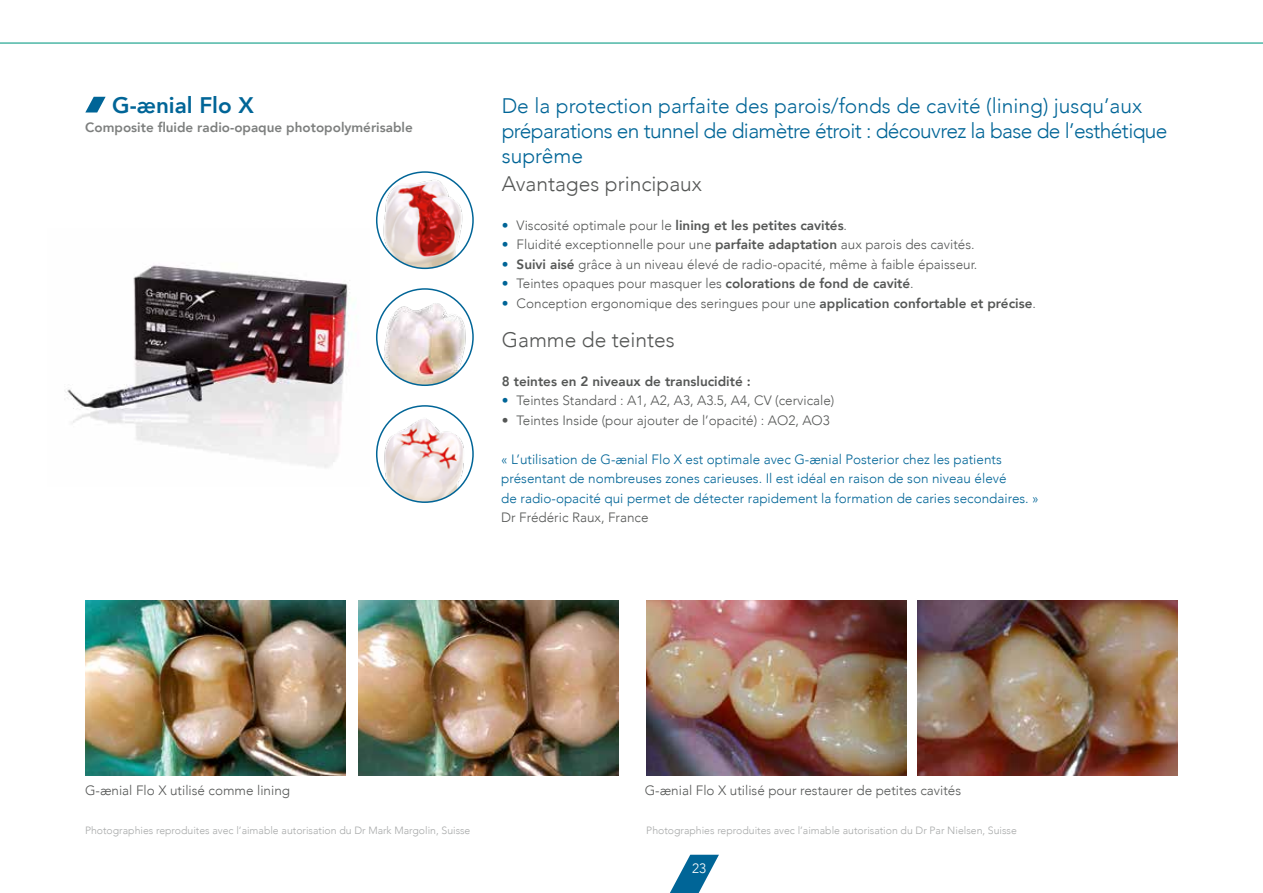
<style>
.page{position:relative;width:1263px;height:893px;background:#fff}
.page>*{position:absolute;margin:0;border:0;box-sizing:border-box;transform-origin:0 0}
.t1{font:800 22.5px "Avenir";color:#006597}
.t2{font:300 21px/25.2px "Avenir";letter-spacing:-.025em;color:#006597}
.t3{font:300 21px "Avenir";color:#555756}
.t4{font:300 13.5px "Avenir";color:#555756}
.t5{font:300 13.5px/19.5px "Avenir";color:#006597}
.t6{font:800 13.5px "Avenir";color:#555756}
.t7{font:800 13.5px "Avenir";color:#7d7f7e}
.t8{font:300 13.5px "Avenir";color:#fff}
.t9{font:300 10.5px "Avenir";color:#a7a9a9}
.s1{color:#006597}
.s2{font-weight:300}
.s3{font-weight:800;color:#006597}
.s4{font-weight:800}
</style>
<div class="page">
<svg style="left:670px;top:855px;width:49px;height:38px"></svg>
<img style="left:85px;top:600px;width:260px;height:176px">
<img style="left:64px;top:265px;width:291px;height:203px">
<img style="left:358px;top:600px;width:260px;height:176px">
<img style="left:646px;top:600px;width:260px;height:176px">
<img style="left:918px;top:600px;width:260px;height:176px">
<img style="left:382px;top:406px;width:86px;height:96px">
<div style="left:376px;top:405px;width:98px;height:98px;border:2px solid #006597;border-radius:50%"></div>
<img style="left:382px;top:172px;width:86px;height:96px">
<div style="left:376px;top:171px;width:98px;height:98px;border:2px solid #006597;border-radius:50%"></div>
<img style="left:382px;top:289px;width:86px;height:96px">
<div style="left:376px;top:288px;width:98px;height:98px;border:2px solid #006597;border-radius:50%"></div>
<svg style="left:85px;top:97px;width:21px;height:16px"></svg>
<svg style="left:0;top:42px;width:1263px;height:2px"></svg>
<h1 class="t1" style="left:112px;top:87px;width:143px">G-ænial Flo X</h1>
<p class="t7" style="left:85px;top:117px;width:329px">Composite fluide radio-opaque photopolymérisable</p>
<h2 class="t2" style="left:502px;top:93px;width:667px">De la protection parfaite des parois/fonds de cavité (lining) jusqu’aux préparations en tunnel de diamètre étroit : découvrez la base de l’esthétique suprême</h2>
<h2 class="t3" style="left:502px;top:171px;width:202px">Avantages principaux</h2>
<p class="t6" style="left:502px;top:214px;width:347px"><span class="s1">•</span> <span class="s2">Viscosité optimale pour le</span> lining et les petites cavités<span class="s2">.</span></p>
<p class="t4" style="left:502px;top:236px;width:474px"><span class="s3">•</span> Fluidité exceptionnelle pour une <span class="s4">parfaite adaptation</span> aux parois des cavités.</p>
<p class="t4" style="left:502px;top:256px;width:477px"><span class="s3">•</span> <span class="s4">Suivi aisé</span> grâce à un niveau élevé de radio-opacité, même à faible épaisseur.</p>
<p class="t4" style="left:502px;top:275px;width:414px"><span class="s3">•</span> Teintes opaques pour masquer les <span class="s4">colorations de fond de cavité</span>.</p>
<p class="t4" style="left:502px;top:295px;width:536px"><span class="s3">•</span> Conception ergonomique des seringues pour une <span class="s4">application confortable et précise</span>.</p>
<h2 class="t3" style="left:502px;top:327px;width:175px">Gamme de teintes</h2>
<p class="t6" style="left:502px;top:370px;width:251px">8 teintes en 2 niveaux de translucidité :</p>
<p class="t4" style="left:502px;top:392px;width:334px"><span class="s3">•</span> Teintes Standard : A1, A2, A3, A3.5, A4, CV (cervicale)</p>
<p class="t4" style="left:502px;top:412px;width:330px">• Teintes Inside (pour ajouter de l’opacité) : AO2, AO3</p>
<p class="t5" style="left:501px;top:449px;width:539px">« L’utilisation de G-ænial Flo X est optimale avec G-ænial Posterior chez les patients présentant de nombreuses zones carieuses. Il est idéal en raison de son niveau élevé<br>de radio-opacité qui permet de détecter rapidement la formation de caries secondaires. »</p>
<p class="t4" style="left:501px;top:509px;width:149px">Dr Frédéric Raux, France</p>
<p class="t4" style="left:85px;top:782px;width:207px">G-ænial Flo X utilisé comme lining</p>
<p class="t4" style="left:645px;top:782px;width:318px">G-ænial Flo X utilisé pour restaurer de petites cavités</p>
<p class="t9" style="left:85px;top:824px;width:387px">Photographies reproduites avec l’aimable autorisation du Dr Mark Margolin, Suisse</p>
<p class="t9" style="left:646px;top:824px;width:372px">Photographies reproduites avec l’aimable autorisation du Dr Par Nielsen, Suisse</p>
<p class="t8" style="left:692px;top:860px;width:16px">23</p>
</div>
